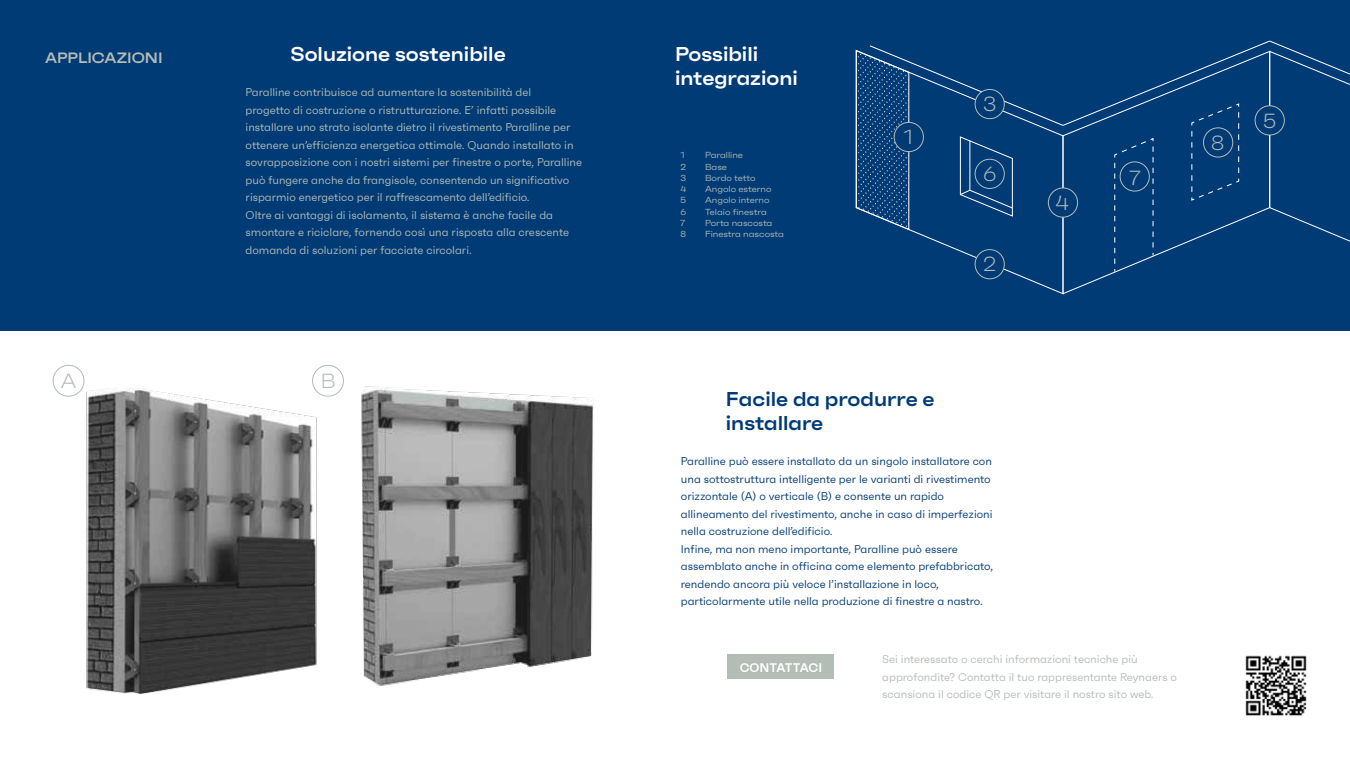
<style>
.page{position:relative;width:1350px;height:760px;background:#fff}
.page>*{position:absolute;margin:0;border:0;box-sizing:border-box;transform-origin:0 0}
.t1{font:300 expanded 20.38px "Faktum";color:#b3bcb5}
.t2{font:600 expanded 20px/24px "Faktum";color:#fff}
.t3{font:600 expanded 20px/24px "Faktum";color:#003b76}
.t4{font:600 expanded 15px "Faktum";color:#b3bcb5}
.t5{font:600 12.5px "Faktum";color:#fff}
.t6{font:11.25px/17.5px "Faktum";color:#b3bcb5}
.t7{font:11.25px/17.5px "Faktum";color:#003b76}
.t8{font:expanded 8.75px/11.2px "Faktum";color:#b3bcb5}
</style>
<div class="page">
<div style="left:0;top:0;width:1350px;height:330px;background:#003b76"></div>
<svg style="left:855px;top:40px;width:495px;height:234px"></svg>
<div style="left:975px;top:89px;width:29px;height:30px;background:#003b76;border-radius:50%"></div>
<div style="left:975px;top:89px;width:30px;height:30px;border:1px solid #b4bcb6;border-radius:50%"></div>
<div style="left:975px;top:159px;width:29px;height:29px;background:#003b76;border-radius:50%"></div>
<div style="left:975px;top:159px;width:30px;height:30px;border:1px solid #b4bcb6;border-radius:50%"></div>
<div style="left:975px;top:250px;width:29px;height:29px;background:#003b76;border-radius:50%"></div>
<div style="left:975px;top:249px;width:30px;height:30px;border:1px solid #b4bcb6;border-radius:50%"></div>
<div style="left:1048px;top:188px;width:30px;height:29px;background:#003b76;border-radius:50%"></div>
<div style="left:1048px;top:188px;width:30px;height:30px;border:1px solid #b4bcb6;border-radius:50%"></div>
<div style="left:1120px;top:162px;width:29px;height:29px;background:#003b76;border-radius:50%"></div>
<div style="left:1120px;top:161px;width:30px;height:31px;border:1px solid #b4bcb6;border-radius:50%"></div>
<div style="left:1204px;top:128px;width:29px;height:29px;background:#003b76;border-radius:50%"></div>
<div style="left:1203px;top:127px;width:30px;height:31px;border:1px solid #b4bcb6;border-radius:50%"></div>
<div style="left:1255px;top:106px;width:29px;height:29px;background:#003b76;border-radius:50%"></div>
<div style="left:1255px;top:105px;width:30px;height:30px;border:1px solid #b4bcb6;border-radius:50%"></div>
<div style="left:894px;top:122px;width:29px;height:30px;background:#003b76;border-radius:50%"></div>
<div style="left:894px;top:122px;width:30px;height:30px;border:1px solid #b4bcb6;border-radius:50%"></div>
<img style="left:72px;top:386px;width:265px;height:308px">
<img style="left:361px;top:386px;width:232px;height:300px">
<img style="left:1245px;top:655px;width:62px;height:61px">
<div style="left:728px;top:655px;width:106px;height:24px;background:#b3bcb5"></div>
<div style="left:53px;top:365px;width:31px;height:32px;border:1px solid #b3bcb5;border-radius:50%"></div>
<div style="left:312px;top:365px;width:32px;height:32px;border:1px solid #b3bcb5;border-radius:50%"></div>
<h3 class="t4" style="left:45px;top:49px;width:119px">APPLICAZIONI</h3>
<h2 class="t2" style="left:291px;top:42px;width:217px">Soluzione sostenibile</h2>
<p class="t6" style="left:246px;top:83px;width:338px">Paralline contribuisce ad aumentare la sostenibilità del<br>progetto di costruzione o ristrutturazione. E’ infatti possibile installare uno strato isolante dietro il rivestimento Paralline per ottenere un’efficienza energetica ottimale. Quando installato in sovrapposizione con i nostri sistemi per finestre o porte, Paralline può fungere anche da frangisole, consentendo un significativo risparmio energetico per il raffrescamento dell’edificio.<br>Oltre ai vantaggi di isolamento, il sistema è anche facile da smontare e riciclare, fornendo così una risposta alla crescente domanda di soluzioni per facciate circolari.</p>
<h1 class="t1" style="left:61px;top:369px;width:17px">A</h1>
<h1 class="t1" style="left:321px;top:369px;width:16px">B</h1>
<h2 class="t2" style="left:675px;top:42px;width:124px">Possibili integrazioni</h2>
<p class="t8" style="left:681px;top:150px;width:7px">1<br>2<br>3<br>4<br>5<br>6<br>7<br>8</p>
<p class="t8" style="left:705px;top:150px;width:80px">Paralline<br>Base<br>Bordo tetto<br>Angolo esterno<br>Angolo interno<br>Telaio finestra<br>Porta nascosta<br>Finestra nascosta</p>
<h1 class="t1" style="left:903px;top:125px;width:11px">1</h1>
<h1 class="t1" style="left:983px;top:92px;width:15px">3</h1>
<h1 class="t1" style="left:983px;top:162px;width:15px">6</h1>
<h1 class="t1" style="left:983px;top:252px;width:15px">2</h1>
<h1 class="t1" style="left:1056px;top:190px;width:15px">4</h1>
<h1 class="t1" style="left:1129px;top:165px;width:13px">7</h1>
<h1 class="t1" style="left:1211px;top:131px;width:15px">8</h1>
<h1 class="t1" style="left:1263px;top:109px;width:14px">5</h1>
<h2 class="t3" style="left:726px;top:387px;width:210px">Facile da produrre e installare</h2>
<p class="t7" style="left:681px;top:452px;width:314px">Paralline può essere installato da un singolo installatore con una sottostruttura intelligente per le varianti di rivestimento orizzontale (A) o verticale (B) e consente un rapido allineamento del rivestimento, anche in caso di imperfezioni nella costruzione dell’edificio.<br>Infine, ma non meno importante, Paralline può essere assemblato anche in officina come elemento prefabbricato, rendendo ancora più veloce l’installazione in loco, particolarmente utile nella produzione di finestre a nastro.</p>
<p class="t5" style="left:740px;top:660px;width:84px">CONTATTACI</p>
<p class="t6" style="left:882px;top:650px;width:296px">Sei interessato o cerchi informazioni tecniche più approfondite? Contatta il tuo rappresentante Reynaers o scansiona il codice QR per visitare il nostro sito web.</p>
</div>
